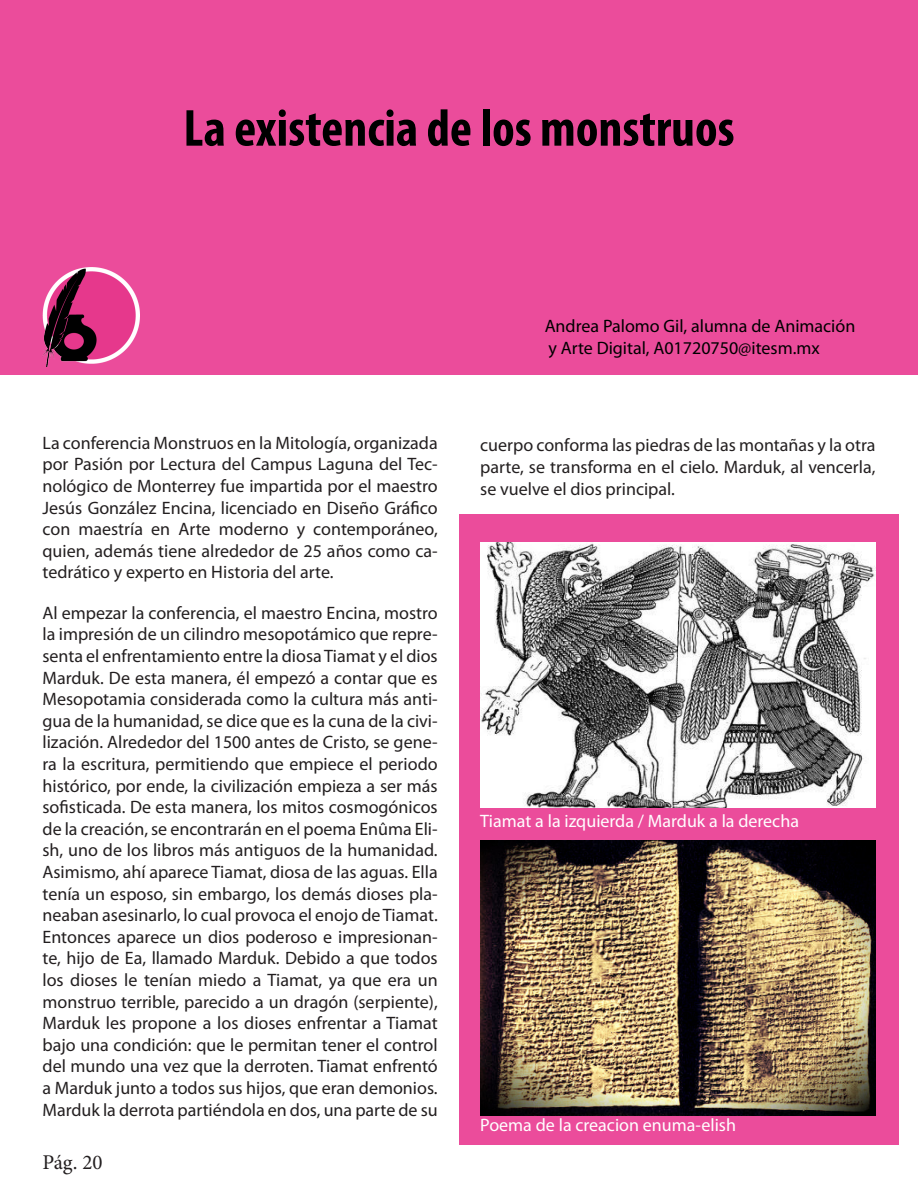
<style>
.page{position:relative;width:918px;height:1188px;background:#fff}
.page>*{position:absolute;margin:0;border:0;box-sizing:border-box;transform-origin:0 0}
.TITULOS{font:700 condensed 52.5px "Myriad Pro";color:#000}
.t1{font:21px "Minion Pro";color:#231f20}
.t2{font:18px/21.6px "Myriad Pro";color:#231f20;text-align:justify}
.Estilo_de_párrafo_2{font:18px "Myriad Pro";color:#000}
.Estilo_de_párrafo_2-2{font:18px "Myriad Pro";color:#fff}
</style>
<div class="page">
<div style="left:0;top:0;width:918px;height:374px;background:#eb4c9b"></div>
<div style="left:459px;top:514px;width:439px;height:631px;background:#eb4c9b"></div>
<img style="left:480px;top:542px;width:395px;height:266px">
<img style="left:480px;top:841px;width:395px;height:274px">
<img style="left:43px;top:268px;width:96px;height:99px">
<p class="TITULOS" style="left:183px;top:95px;width:553px">La existencia de los monstruos</p>
<p class="t2" style="left:43px;top:432px;width:397px">La conferencia Monstruos en la Mitología, organizada por Pasión por Lectura del Campus Laguna del Tec&shy;nológico de Monterrey fue impartida por el maestro Jesús González Encina, licenciado en Diseño Gráfico con maestría en Arte moderno y contemporáneo, quien, además tiene alrededor de 25 años como ca&shy;tedrático y experto en Historia del arte.</p>
<p class="t2" style="left:43px;top:602px;width:397px">Al empezar la conferencia, el maestro Encina, mostro la impresión de un cilindro mesopotámico que repre&shy;senta el enfrentamiento entre la diosa Tiamat y el dios Marduk. De esta manera, él empezó a contar que es Mesopotamia considerada como la cultura más anti&shy;gua de la humanidad, se dice que es la cuna de la civi&shy;lización. Alrededor del 1500 antes de Cristo, se gene&shy;ra la escritura, permitiendo que empiece el periodo histórico, por ende, la civilización empieza a ser más sofisticada. De esta manera, los mitos cosmogónicos de la creación, se encontrarán en el poema Enûma Eli&shy;sh, uno de los libros más antiguos de la humanidad.<br>Asimismo, ahí aparece Tiamat, diosa de las aguas. Ella tenía un esposo, sin embargo, los demás dioses pla&shy;neaban asesinarlo, lo cual provoca el enojo de Tiamat.<br>Entonces aparece un dios poderoso e impresionan&shy;te, hijo de Ea, llamado Marduk. Debido a que todos los dioses le tenían miedo a Tiamat, ya que era un monstruo terrible, parecido a un dragón (serpiente), Marduk les propone a los dioses enfrentar a Tiamat bajo una condición: que le permitan tener el control del mundo una vez que la derroten. Tiamat enfrentó a Marduk junto a todos sus hijos, que eran demonios.<br>Marduk la derrota partiéndola en dos, una parte de su</p>
<p class="t1" style="left:43px;top:1148px;width:62px">Pág. 20</p>
<p class="Estilo_de_párrafo_2" style="left:545px;top:315px;width:312px">Andrea Palomo Gil, alumna de Animación</p>
<p class="Estilo_de_párrafo_2" style="left:549px;top:337px;width:273px">y Arte Digital, A01720750@itesm.mx</p>
<p class="t2" style="left:480px;top:434px;width:397px">cuerpo conforma las piedras de las montañas y la otra parte, se transforma en el cielo. Marduk, al vencerla, se vuelve el dios principal.</p>
<p class="Estilo_de_párrafo_2-2" style="left:480px;top:810px;width:320px">Tiamat a la izquierda / Marduk a la derecha</p>
<p class="Estilo_de_párrafo_2-2" style="left:480px;top:1114px;width:257px">Poema de la creacion enuma-elish</p>
</div>
